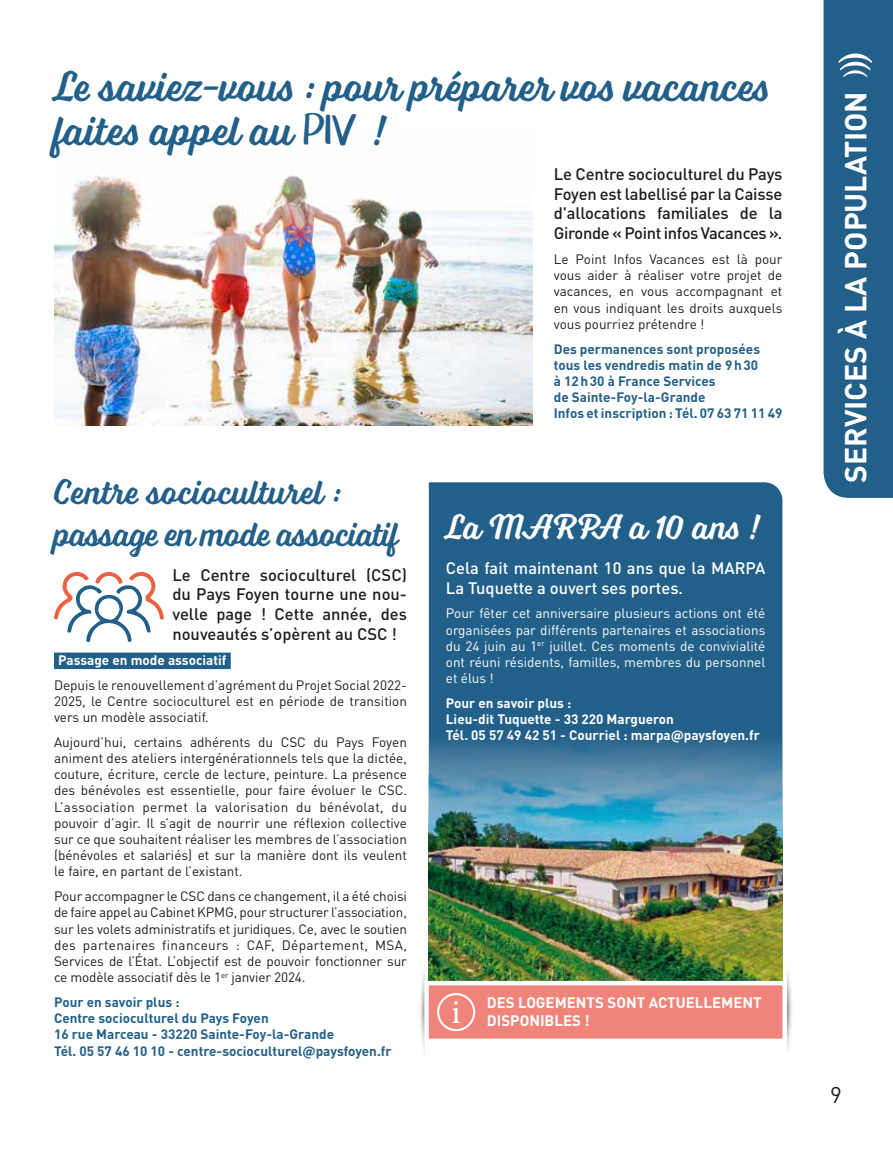
<style>
.page{position:relative;width:893px;height:1149px;background:#fff}
.page>*{position:absolute;margin:0;border:0;box-sizing:border-box;transform-origin:0 0}
.t1{font:43.5px/43.5px "Voltage";color:#236089}
.t2{font:36px/41.4px "Voltage";color:#236089}
.t3{font:36px "Voltage";color:#fff}
.t4{font:34.2px "Minion Pro";color:#fff}
.t5{font:700 30px "DINOT";color:#fff}
.t6{font:22.5px "DINOT";color:#1d1d1b}
.t7{font:500 16.5px/19.8px "DINOT";letter-spacing:-.01em;color:#1d1d1b;text-align:justify}
.t8{font:500 16.5px/19.8px "DINOT";color:#fff}
.t9{font:700 15px "DINOT";color:#fff}
.t10{font:13.5px/16.2px "DINOT";color:#1d1d1b;text-align:justify}
.t11{font:700 13.5px/16.2px "DINOT";color:#236089}
.t12{font:13.5px/16.2px "DINOT";color:#fff;text-align:justify}
.t13{font:700 13.5px/16.2px "DINOT";color:#fff}
.s1{font-family:"Gratise"}
</style>
<div class="page">
<img style="left:54px;top:175px;width:478px;height:250px">
<div style="left:823px;top:0;width:70px;height:497px;background:#236089"></div>
<div style="left:429px;top:482px;width:353px;height:221px;background:#236089"></div>
<div style="left:54px;top:652px;width:177px;height:17px;background:#236089"></div>
<svg style="left:54px;top:572px;width:110px;height:70px"></svg>
<img style="left:429px;top:703px;width:353px;height:256px">
<svg style="left:420px;top:984px;width:2px;height:51px"></svg>
<img style="left:422px;top:959px;width:370px;height:91px">
<div style="left:438px;top:993px;width:36px;height:36px;background:#f0847a;border-radius:50%"></div>
<div style="left:437px;top:992px;width:38px;height:38px;border:2px solid #fff;border-radius:50%"></div>
<h1 class="t1" style="left:54px;top:65px;width:718px">Le saviez-vous : pour préparer vos vacances faites appel au <span class="s1">PIV</span> !</h1>
<p class="t7" style="left:554px;top:163px;width:230px">Le Centre socioculturel du Pays Foyen est labellisé par la Caisse d'allocations familiales de la Gironde « Point infos Vacances ».</p>
<p class="t10" style="left:554px;top:251px;width:230px">Le Point Infos Vacances est là pour vous aider à réaliser votre projet de vacances, en vous accompagnant et en vous indiquant les droits auxquels vous pourriez prétendre !</p>
<p class="t11" style="left:554px;top:340px;width:230px">Des permanences sont proposées tous les vendredis matin de 9h30<br>à 12h30 à France Services<br>de Sainte-Foy-la-Grande<br>Infos et inscription : Tél. 07 63 71 11 49</p>
<h2 class="t2" style="left:54px;top:471px;width:346px">Centre socioculturel : passage en mode associatif</h2>
<p class="t7" style="left:172px;top:564px;width:236px">Le Centre socioculturel (CSC) du Pays Foyen tourne une nou&shy;velle page ! Cette année, des nouveautés s’opèrent au CSC !</p>
<p class="t13" style="left:58px;top:651px;width:170px">Passage en mode associatif</p>
<p class="t10" style="left:54px;top:676px;width:354px">Depuis le renouvellement d’agrément du Projet Social 2022- 2025, le Centre socioculturel est en période de transition vers un modèle associatif.</p>
<p class="t10" style="left:54px;top:733px;width:354px">Aujourd’hui, certains adhérents du CSC du Pays Foyen animent des ateliers intergénérationnels tels que la dictée, couture, écriture, cercle de lecture, peinture. La présence des bénévoles est essentielle, pour faire évoluer le CSC.<br>L’association permet la valorisation du bénévolat, du pouvoir d’agir. Il s’agit de nourrir une réflexion collective sur ce que souhaitent réaliser les membres de l’association (bénévoles et salariés) et sur la manière dont ils veulent le faire, en partant de l’existant.</p>
<p class="t10" style="left:54px;top:887px;width:354px">Pour accompagner le CSC dans ce changement, il a été choisi de faire appel au Cabinet KPMG, pour structurer l’association, sur les volets administratifs et juridiques. Ce, avec le soutien des partenaires financeurs : CAF, Département, MSA, Services de l’État. L’objectif est de pouvoir fonctionner sur ce modèle associatif dès le 1<sup>er</sup> janvier 2024.</p>
<p class="t11" style="left:54px;top:993px;width:339px">Pour en savoir plus :<br>Centre socioculturel du Pays Foyen<br>16 rue Marceau - 33220 Sainte-Foy-la-Grande<br>Tél. 05 57 46 10 10 - centre-socioculturel@paysfoyen.fr</p>
<h2 class="t3" style="left:446px;top:505px;width:317px">La MARPA a 10 ans !</h2>
<p class="t8" style="left:446px;top:557px;width:321px">Cela fait maintenant 10 ans que la MARPA<br>La Tuquette a ouvert ses portes.</p>
<p class="t12" style="left:446px;top:605px;width:321px">Pour fêter cet anniversaire plusieurs actions ont été organisées par différents partenaires et associations du 24 juin au 1<sup>er</sup> juillet. Ces moments de convivialité ont réuni résidents, familles, membres du personnel et élus !</p>
<p class="t13" style="left:446px;top:694px;width:315px">Pour en savoir plus :<br>Lieu-dit Tuquette - 33 220 Margueron<br>Tél. 05 57 49 42 51 - Courriel : marpa@paysfoyen.fr</p>
<h3 class="t4" style="left:452px;top:988px;width:11px">i</h3>
<p class="t9" style="left:487px;top:991px;width:276px">DES LOGEMENTS SONT ACTUELLEMENT</p>
<p class="t9" style="left:487px;top:1009px;width:104px">DISPONIBLES !</p>
<h3 class="t5" style="left:836px;top:482px;width:393px;rotate:-90deg">SERVICES À LA POPULATION</h3>
<h3 class="t6" style="left:830px;top:1080px;width:13px">9</h3>
</div>
